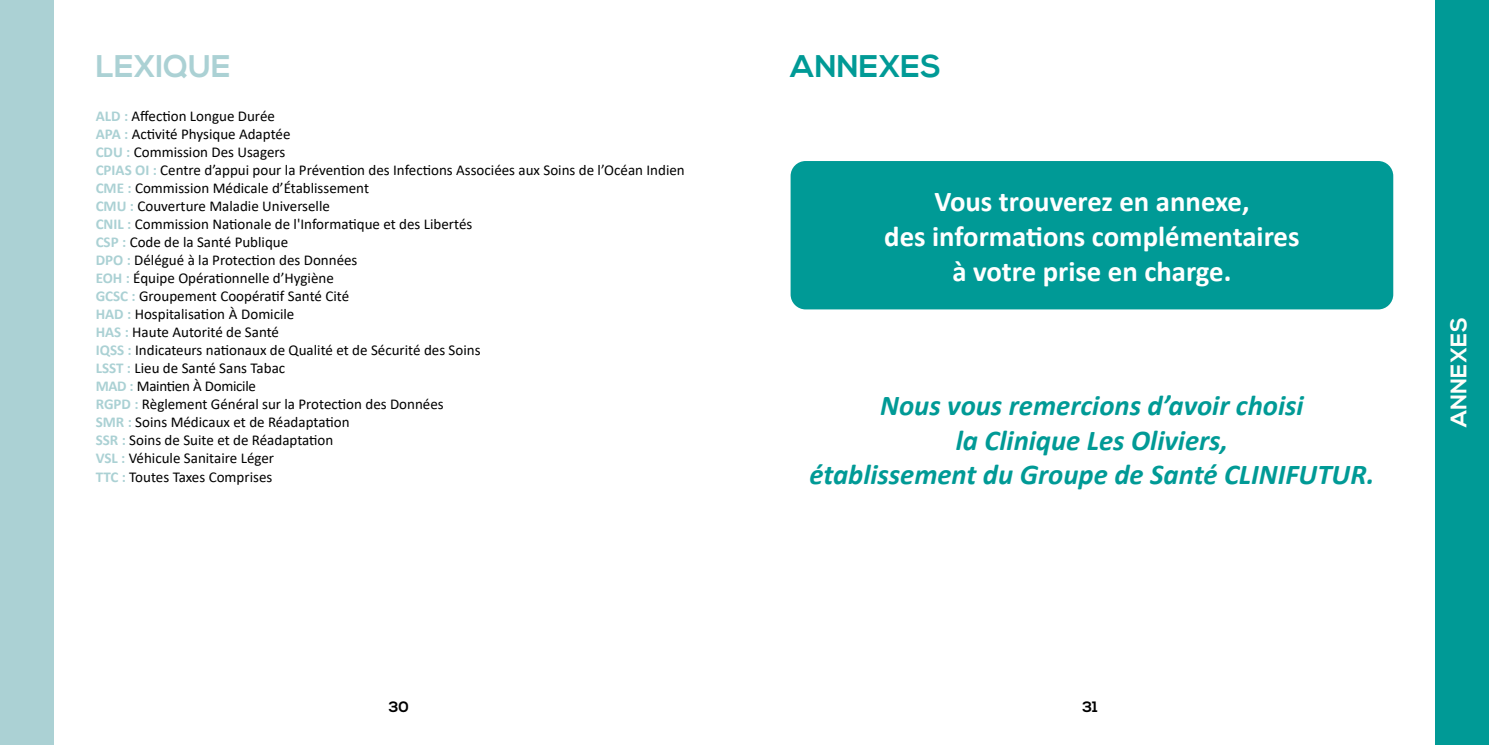
<style>
.page{position:relative;width:1489px;height:745px;background:#fff}
.page>*{position:absolute;margin:0;border:0;box-sizing:border-box;transform-origin:0 0}
.t1{font:700 31.25px "Nexa";color:#009a96}
.t2{font:700 31.25px "Nexa";color:#abd1d4}
.t3{font:italic 700 28.75px/34.5px "Calibri";color:#009a96;text-align:center}
.t4{font:700 28.75px/34.5px "Calibri";color:#fff;text-align:center}
.t5{font:700 22.5px "Nexa";letter-spacing:.01em;color:#fffefa}
.t6{font:15px/18px "Calibri";color:#000}
.t7{font:700 15px "Nexa";color:#000}
.s1{font-weight:700;color:#abd1d4}
</style>
<div class="page">
<div style="left:1435px;top:0;width:53px;height:744px;background:#009a96"></div>
<div style="left:790px;top:161px;width:603px;height:148px;background:#009a96;border-radius:15px"></div>
<div style="left:0;top:0;width:53px;height:744px;background:#abd1d4"></div>
<h1 class="t2" style="left:96px;top:48px;width:136px">LEXIQUE</h1>
<p class="t6" style="left:96px;top:107px;width:590px"><span class="s1">ALD :</span> Affection Longue Durée<br><span class="s1">APA :</span> Activité Physique Adaptée<br><span class="s1">CDU :</span> Commission Des Usagers<br><span class="s1">CPIAS OI :</span> Centre d’appui pour la Prévention des Infections Associées aux Soins de l’Océan Indien <span class="s1">CME :</span> Commission Médicale d’Établissement<br><span class="s1">CMU :</span> Couverture Maladie Universelle<br><span class="s1">CNIL :</span> Commission Nationale de l'Informatique et des Libertés<br><span class="s1">CSP :</span> Code de la Santé Publique<br><span class="s1">DPO :</span> Délégué à la Protection des Données<br><span class="s1">EOH :</span> Équipe Opérationnelle d’Hygiène<br><span class="s1">GCSC :</span> Groupement Coopératif Santé Cité<br><span class="s1">HAD :</span> Hospitalisation À Domicile<br><span class="s1">HAS :</span> Haute Autorité de Santé<br><span class="s1">IQSS :</span> Indicateurs nationaux de Qualité et de Sécurité des Soins<br><span class="s1">LSST :</span> Lieu de Santé Sans Tabac<br><span class="s1">MAD :</span> Maintien À Domicile<br><span class="s1">RGPD :</span> Règlement Général sur la Protection des Données<br><span class="s1">SMR :</span> Soins Médicaux et de Réadaptation<br><span class="s1">SSR :</span> Soins de Suite et de Réadaptation<br><span class="s1">VSL :</span> Véhicule Sanitaire Léger<br><span class="s1">TTC :</span> Toutes Taxes Comprises</p>
<h1 class="t1" style="left:790px;top:48px;width:152px">ANNEXES</h1>
<h2 class="t4" style="left:884px;top:184px;width:417px">Vous trouverez en annexe,<br>des informations complémentaires à votre prise en charge.</h2>
<h2 class="t3" style="left:809px;top:387px;width:566px">Nous vous remercions d’avoir choisi<br>la Clinique Les Oliviers,<br>établissement du Groupe de Santé CLINIFUTUR.</h2>
<h3 class="t5" style="left:1445px;top:427px;width:111px;rotate:-90deg">ANNEXES</h3>
<p class="t7" style="left:388px;top:697px;width:22px">30</p>
<p class="t7" style="left:1082px;top:697px;width:17px">31</p>
</div>
